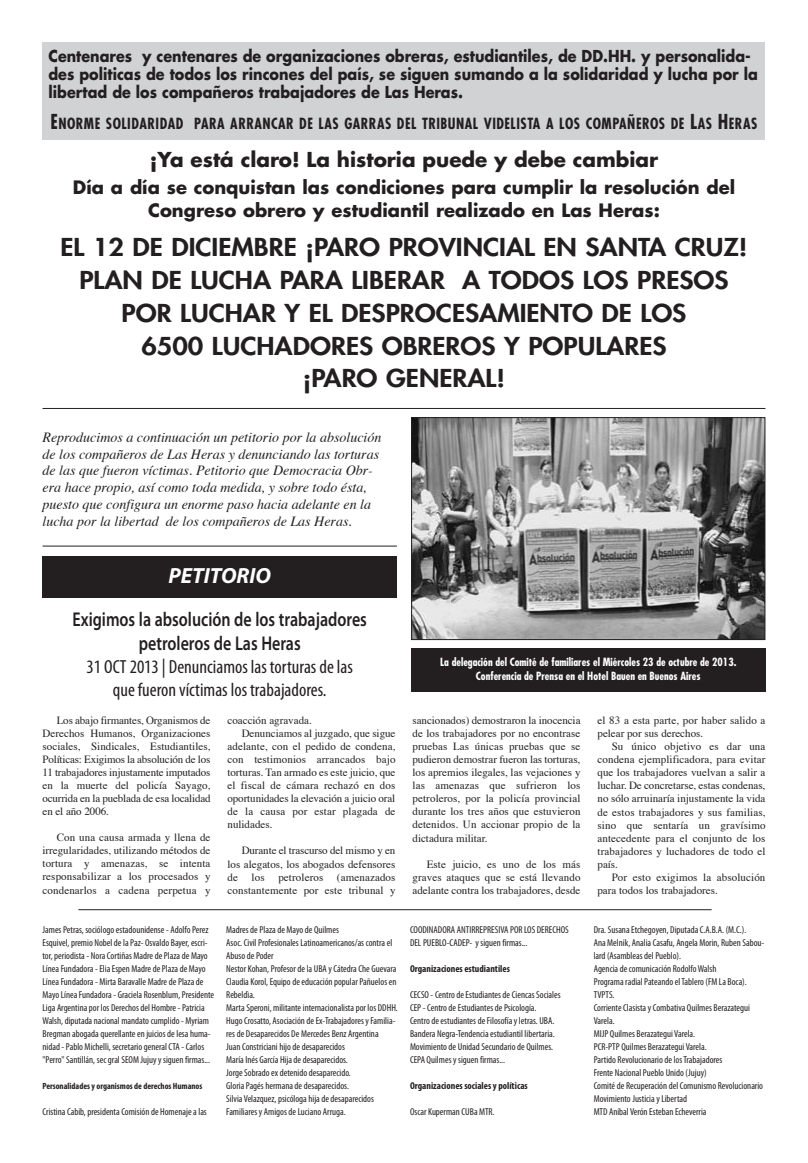
<style>
.page{position:relative;width:808px;height:1163px;background:#fff}
.page>*{position:absolute;margin:0;border:0;box-sizing:border-box;transform-origin:0 0}
.t1{font:800 24px/32.7px "Futura";color:#231f20;text-align:center;scale:1.12 1}
.t2{font:italic 700 22px "Myriad Pro";color:#fff}
.t3{font:600 20px/24px "Myriad Pro";color:#231f20;text-align:center;scale:.8 1}
.t4{font:700 20px "Futura";color:#231f20}
.t5{font:condensed 19px/23px "Myriad Pro";color:#231f20;text-align:center}
.t6{font:700 18px/23.5px "Futura";color:#231f20;text-align:center}
.t7{font:700 16px/18px "Futura";color:#231f20;scale:.9 1}
.t8{font:700 condensed 15px "Futura";letter-spacing:.03em;color:#231f20;scale:.95 1}
.t9{font:italic 14px/16.8px "Times";color:#231f20}
.t10{font:11px/13px "Times";letter-spacing:.01em;color:#231f20;text-align:justify}
.t11{font:700 condensed 11px/13.8px "Futura";color:#fff;text-align:center}
.t12{font:11px "Times";letter-spacing:-.01em;color:#231f20}
.t13{font:condensed 10px/13px "Myriad Pro";color:#231f20}
.t14{font:700 condensed 10px "Myriad Pro";color:#231f20}
.t15{font:700 condensed 9px "Myriad Pro";color:#231f20}
.s1{font-size:20px}
</style>
<div class="page">
<div style="left:43px;top:556px;width:354px;height:41px;background:#231f20"></div>
<hr style="left:43px;top:545px;width:354px;height:1px;background:#231f20">
<img style="left:413px;top:419px;width:350px;height:219px">
<div style="left:411px;top:417px;width:354px;height:223px;border:1px solid #231f20"></div>
<div style="left:411px;top:648px;width:354px;height:44px;background:#231f20"></div>
<div style="left:43px;top:43px;width:722px;height:96px;background:#d1d2d4"></div>
<hr style="left:43px;top:408px;width:722px;height:1px;background:#231f20">
<hr style="left:78px;top:909px;width:634px;height:1px;background:#231f20">
<p class="t7" style="left:49px;top:48px;width:790px">Centenares y centenares de organizaciones obreras, estudiantiles, de DD.HH. y personalida&shy;des politicas de todos los rincones del país, se siguen sumando a la solidaridad y lucha por la libertad de los compañeros trabajadores de Las Heras.</p>
<h3 class="t8" style="left:50px;top:116px;width:746px"><span class="s1">E</span>NORME SOLIDARIDAD PARA ARRANCAR DE LAS GARRAS DEL TRIBUNAL VIDELISTA A LOS COMPAÑEROS DE <span class="s1">L</span>AS <span class="s1">H</span>ERAS</h3>
<h3 class="t4" style="left:150px;top:150px;width:510px">¡Ya está claro! La historia puede y debe cambiar</h3>
<h3 class="t6" style="left:73px;top:176px;width:664px">Día a día se conquistan las condiciones para cumplir la resolución del<br>Congreso obrero y estudiantil realizado en Las Heras:</h3>
<h1 class="t1" style="left:60px;top:233px;width:615px">EL 12 DE DICIEMBRE ¡PARO PROVINCIAL EN SANTA CRUZ!<br>PLAN DE LUCHA PARA LIBERAR A TODOS LOS PRESOS POR LUCHAR Y EL DESPROCESAMIENTO DE LOS<br>6500 LUCHADORES OBREROS Y POPULARES<br>¡PARO GENERAL!</h1>
<p class="t9" style="left:43px;top:430px;width:340px">Reproducimos a continuación un petitorio por la absolución de los compañeros de Las Heras y denunciando las torturas de las que fueron víctimas. Petitorio que Democracia Obr&shy;era hace propio, así como toda medida, y sobre todo ésta, puesto que configura un enorme paso hacia adelante en la lucha por la libertad de los compañeros de Las Heras.</p>
<h2 class="t2" style="left:168px;top:567px;width:104px">PETITORIO</h2>
<h3 class="t3" style="left:73px;top:608px;width:369px">Exigimos la absolución de los trabajadores petroleros de Las Heras</h3>
<h3 class="t5" style="left:87px;top:656px;width:268px">31 OCT 2013 | Denunciamos las torturas de las que fueron víctimas los trabajadores.</h3>
<p class="t10" style="left:43px;top:715px;width:170px;text-indent:14px">Los abajo firmantes, Organismos de Derechos Humanos, Organizaciones sociales, Sindicales, Estudiantiles, Políticas: Exigimos la absolución de los 11 trabajadores injustamente imputados en la muerte del policía Sayago, ocurrida en la pueblada de esa localidad en el año 2006.</p>
<p class="t10" style="left:43px;top:832px;width:170px;text-indent:14px">Con una causa armada y llena de irregularidades, utilizando métodos de tortura y amenazas, se intenta responsabilizar a los procesados y condenarlos a cadena perpetua y</p>
<p class="t10" style="left:227px;top:715px;width:86px">coacción agravada.</p>
<p class="t10" style="left:242px;top:728px;width:155px">Denunciamos al juzgado, que sigue</p>
<p class="t10" style="left:227px;top:741px;width:169px">adelante, con el pedido de condena,</p>
<p class="t10" style="left:227px;top:754px;width:169px">con testimonios arrancados bajo</p>
<p class="t10" style="left:227px;top:767px;width:169px">torturas. Tan armado es este juicio, que</p>
<p class="t10" style="left:227px;top:780px;width:169px">el fiscal de cámara rechazó en dos</p>
<p class="t12" style="left:227px;top:794px;width:169px">oportunidades la elevación a juicio oral</p>
<p class="t10" style="left:227px;top:806px;width:169px">de la causa por estar plagada de</p>
<p class="t10" style="left:227px;top:819px;width:46px">nulidades.</p>
<p class="t10" style="left:227px;top:845px;width:169px;text-indent:14px">Durante el trascurso del mismo y en los alegatos, los abogados defensores de los petroleros (amenazados constantemente por este tribunal y</p>
<p class="t11" style="left:440px;top:656px;width:298px">La delegación del Comité de familiares el Miércoles 23 de octubre de 2013.<br>Conferencia de Prensa en el Hotel Bauen en Buenos Aires</p>
<p class="t10" style="left:412px;top:715px;width:170px">sancionados) demostraron la inocencia de los trabajadores por no encontrase pruebas Las únicas pruebas que se pudieron demostrar fueron las torturas, los apremios ilegales, las vejaciones y las amenazas que sufrieron los petroleros, por la policía provincial durante los tres años que estuvieron detenidos. Un accionar propio de la dictadura militar.</p>
<p class="t10" style="left:412px;top:858px;width:169px;text-indent:14px">Este juicio, es uno de los más graves ataques que se está llevando adelante contra los trabajadores, desde</p>
<p class="t10" style="left:597px;top:715px;width:169px">el 83 a esta parte, por haber salido a pelear por sus derechos.</p>
<p class="t10" style="left:597px;top:741px;width:170px;text-indent:14px">Su único objetivo es dar una condena ejemplificadora, para evitar que los trabajadores vuelvan a salir a luchar. De concretarse, estas condenas, no sólo arruinaría injustamente la vida de estos trabajadores y sus familias, sino que sentaría un gravísimo antecedente para el conjunto de los trabajadores y luchadores de todo el país.</p>
<p class="t10" style="left:597px;top:871px;width:169px;text-indent:14px">Por esto exigimos la absolución para todos los trabajadores.</p>
<p class="t13" style="left:43px;top:923px;width:173px">James Petras, sociólogo estadounidense - Adolfo Perez Esquivel, premio Nobel de la Paz- Osvaldo Bayer, escri&shy;tor, periodista - Nora Cortiñas Madre de Plaza de Mayo Línea Fundadora - Elia Espen Madre de Plaza de Mayo Línea Fundadora - Mirta Baravalle Madre de Plaza de Mayo Línea Fundadora - Graciela Rosenblum, Presidente Liga Argentina por los Derechos del Hombre - Patricia Walsh, diputada nacional mandato cumplido - Myriam Bregman abogada querellante en juicios de lesa huma&shy;nidad - Pablo Michelli, secretario general CTA - Carlos "Perro" Santillán, sec gral SEOM Jujuy y siguen firmas...</p>
<p class="t15" style="left:43px;top:1082px;width:161px">Personalidades y organismos de derechos Humanos</p>
<p class="t13" style="left:43px;top:1105px;width:166px">Cristina Cabib, presidenta Comisión de Homenaje a las</p>
<p class="t13" style="left:226px;top:923px;width:173px">Madres de Plaza de Mayo de Quilmes<br>Asoc. Civil Profesionales Latinoamericanos/as contra el Abuso de Poder<br>Nestor Kohan, Profesor de la UBA y Cátedra Che Guevara Claudia Korol, Equipo de educación popular Pañuelos en Rebeldìa.<br>Marta Speroni, militante internacionalista por los DDHH.<br>Hugo Crosatto, Asociación de Ex-Trabajadores y Familia&shy;res de Desaparecidos De Mercedes Benz Argentina<br>Juan Constriciani hijo de desaparecidos<br>María Inés García Hija de desaparecidos.<br>Jorge Sobrado ex detenido desaparecido.<br>Gloria Pagés hermana de desaparecidos.<br>Silvia Velazquez, psicóloga hija de desaparecidos Familiares y Amigos de Luciano Arruga.</p>
<p class="t13" style="left:410px;top:923px;width:160px">COODINADORA ANTIRREPRESIVA POR LOS DERECHOS<br>DEL PUEBLO-CADEP- y siguen firmas...</p>
<p class="t14" style="left:410px;top:965px;width:101px">Organizaciones estudiantiles</p>
<p class="t13" style="left:410px;top:988px;width:152px">CECSO - Centro de Estudiantes de Ciencas Sociales CEP - Centro de Estudiantes de Psicología.<br>Centro de estudiantes de Filosofía y letras. UBA.<br>Bandera Negra-Tendencia estudiantil libertaria.<br>Movimiento de Unidad Secundario de Quilmes.<br>CEPA Quilmes y siguen firmas...</p>
<p class="t14" style="left:410px;top:1082px;width:119px">Organizaciones sociales y políticas</p>
<p class="t13" style="left:410px;top:1105px;width:86px">Oscar Kuperman CUBa MTR.</p>
<p class="t13" style="left:594px;top:923px;width:172px">Dra. Susana Etchegoyen, Diputada C.A.B.A. (M.C.).<br>Ana Melnik, Analia Casafu, Angela Morin, Ruben Sabou&shy;lard (Asambleas del Pueblo).<br>Agencia de comunicación Rodolfo Walsh<br>Programa radial Pateando el Tablero (FM La Boca).<br>TVPTS.<br>Corriente Clasista y Combativa Quilmes Berazategui Varela.<br>MIJP Quilmes Berazategui Varela.<br>PCR-PTP Quilmes Berazategui Varela.<br>Partido Revolucionario de los Trabajadores<br>Frente Nacional Pueblo Unido (Jujuy)<br>Comité de Recuperación del Comunismo Revolucionario Movimiento Justicia y Libertad<br>MTD Anibal Verón Esteban Echeverria</p>
</div>
